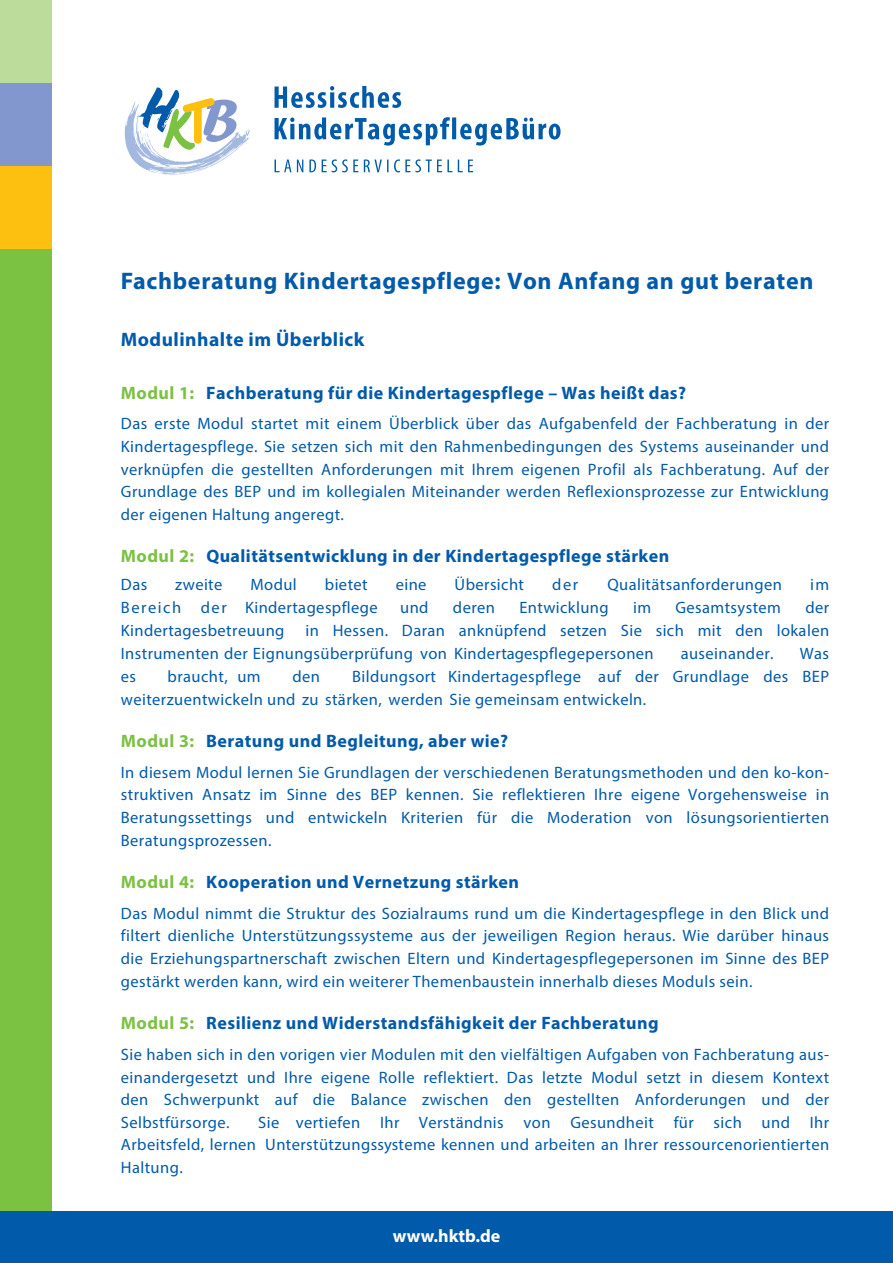
<style>
.page{position:relative;width:893px;height:1263px;background:#fff}
.page>*{position:absolute;margin:0;border:0;box-sizing:border-box;transform-origin:0 0}
.t1{font:700 24px "Myriad Pro";letter-spacing:.03em;color:#015aaa}
.t2{font:700 19.5px "Myriad Pro";letter-spacing:.025em;color:#015aaa}
.t3{font:700 18px "Myriad Pro";letter-spacing:.025em;color:#015aaa}
.t4{font:700 18px "Myriad Pro";color:#fff}
.t5{font:16.5px/22.8px "Myriad Pro";letter-spacing:.025em;color:#015aaa;text-align:justify}
.s1{color:#7bc142}
</style>
<div class="page">
<div style="left:0;top:249px;width:51px;height:969px;background:#7bc142"></div>
<div style="left:0;top:1212px;width:893px;height:51px;background:#015aaa"></div>
<div style="left:0;top:166px;width:51px;height:83px;background:#fdc011"></div>
<div style="left:0;top:0;width:51px;height:83px;background:#bcdc9b"></div>
<div style="left:0;top:83px;width:51px;height:83px;background:#8197cd"></div>
<svg style="left:125px;top:88px;width:125px;height:87px"></svg>
<svg style="left:275px;top:86px;width:126px;height:22px"></svg>
<svg style="left:275px;top:117px;width:286px;height:29px"></svg>
<svg style="left:275px;top:159px;width:198px;height:13px"></svg>
<h1 class="t1" style="left:121px;top:265px;width:694px">Fachberatung Kindertagespflege: Von Anfang an gut beraten</h1>
<p class="t2" style="left:121px;top:327px;width:245px">Modulinhalte im Überblick</p>
<p class="t3" style="left:121px;top:381px;width:567px"><span class="s1">Modul 1:</span> Fachberatung für die Kindertagespflege – Was heißt das?</p>
<p class="t5" style="left:121px;top:412px;width:710px">Das erste Modul startet mit einem Überblick über das Aufgabenfeld der Fachberatung in der Kindertagespflege. Sie setzen sich mit den Rahmenbedingungen des Systems auseinander und verknüpfen die gestellten Anforderungen mit Ihrem eigenen Profil als Fachberatung. Auf der Grundlage des BEP und im kollegialen Miteinander werden Reflexionsprozesse zur Entwicklung der eigenen Haltung angeregt.</p>
<p class="t3" style="left:121px;top:544px;width:550px"><span class="s1">Modul 2:</span> Qualitätsentwicklung in der Kindertagespflege stärken</p>
<p class="t5" style="left:121px;top:573px;width:28px">Das</p>
<p class="t5" style="left:175px;top:573px;width:49px">zweite</p>
<p class="t5" style="left:251px;top:573px;width:48px">Modul</p>
<p class="t5" style="left:325px;top:573px;width:44px">bietet</p>
<p class="t5" style="left:396px;top:573px;width:32px">eine</p>
<p class="t5" style="left:455px;top:573px;width:71px">Übersicht</p>
<p class="t5" style="left:552px;top:573px;width:28px">der</p>
<p class="t5" style="left:607px;top:573px;width:176px">Qualitätsanforderungen</p>
<p class="t5" style="left:810px;top:573px;width:21px">im</p>
<p class="t5" style="left:121px;top:596px;width:258px">Bereich der Kindertagespflege</p>
<p class="t5" style="left:400px;top:596px;width:30px">und</p>
<p class="t5" style="left:453px;top:596px;width:44px">deren</p>
<p class="t5" style="left:519px;top:596px;width:91px">Entwicklung</p>
<p class="t5" style="left:633px;top:596px;width:20px">im</p>
<p class="t5" style="left:675px;top:596px;width:107px">Gesamtsystem</p>
<p class="t5" style="left:805px;top:596px;width:25px">der</p>
<p class="t5" style="left:121px;top:619px;width:165px">Kindertagesbetreuung</p>
<p class="t5" style="left:121px;top:619px;width:710px;text-indent:185px">in Hessen. Daran anknüpfend setzen Sie sich mit den lokalen<br>Instrumenten der Eignungsüberprüfung von Kindertagespflegepersonen</p>
<p class="t5" style="left:681px;top:642px;width:94px">auseinander.</p>
<p class="t5" style="left:800px;top:642px;width:31px">Was</p>
<p class="t5" style="left:121px;top:665px;width:710px;text-indent:231px">Bildungsort Kindertagespflege auf der Grundlage des BEP weiterzuentwickeln und zu stärken, werden Sie gemeinsam entwickeln.</p>
<p class="t3" style="left:121px;top:729px;width:389px"><span class="s1">Modul 3:</span> Beratung und Begleitung, aber wie?</p>
<p class="t5" style="left:121px;top:760px;width:710px">In diesem Modul lernen Sie Grundlagen der verschiedenen Beratungsmethoden und den ko-kon&shy;struktiven Ansatz im Sinne des BEP kennen. Sie reflektieren Ihre eigene Vorgehensweise in Beratungssettings und entwickeln Kriterien für die Moderation von lösungsorientierten Beratungsprozessen.</p>
<p class="t3" style="left:121px;top:870px;width:400px"><span class="s1">Modul 4:</span> Kooperation und Vernetzung stärken</p>
<p class="t5" style="left:121px;top:901px;width:710px">Das Modul nimmt die Struktur des Sozialraums rund um die Kindertagespflege in den Blick und filtert dienliche Unterstützungssysteme aus der jeweiligen Region heraus. Wie darüber hinaus die Erziehungspartnerschaft zwischen Eltern und Kindertagespflegepersonen im Sinne des BEP gestärkt werden kann, wird ein weiterer Themenbaustein innerhalb dieses Moduls sein.</p>
<p class="t3" style="left:121px;top:1011px;width:539px"><span class="s1">Modul 5:</span> Resilienz und Widerstandsfähigkeit der Fachberatung</p>
<p class="t5" style="left:121px;top:1043px;width:710px">Sie haben sich in den vorigen vier Modulen mit den vielfältigen Aufgaben von Fachberatung aus&shy;einandergesetzt und Ihre eigene Rolle reflektiert. Das letzte Modul setzt in diesem Kontext den Schwerpunkt auf die Balance zwischen den gestellten Anforderungen und der Selbstfürsorge.</p>
<p class="t5" style="left:121px;top:665px;width:17px">es</p>
<p class="t5" style="left:168px;top:665px;width:94px">braucht, um</p>
<p class="t5" style="left:293px;top:665px;width:29px">den</p>
<p class="t5" style="left:121px;top:1111px;width:710px;text-indent:137px">Sie vertiefen Ihr Verständnis von Gesundheit für sich und Ihr Arbeitsfeld, lernen Unterstützungssysteme kennen und arbeiten an Ihrer ressourcenorientierten Haltung.</p>
<p class="t4" style="left:393px;top:1224px;width:109px">www.hktb.de</p>
</div>
